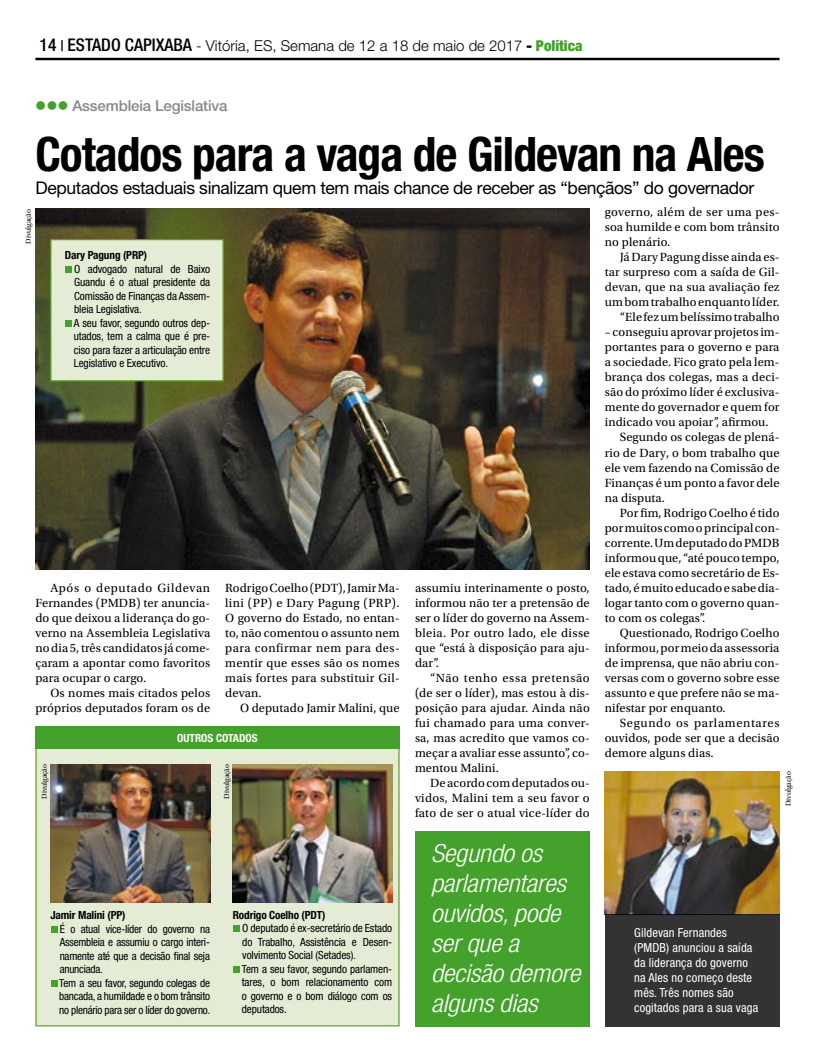
<style>
.page{position:relative;width:815px;height:1063px;background:#fff}
.page>*{position:absolute;margin:0;border:0;box-sizing:border-box;transform-origin:0 0}
.t1{font:700 condensed 47.5px "Helvetica Neue LT Pro";letter-spacing:-.02em;color:#000}
.t2{font:italic 300 condensed 25px/30px "Helvetica Neue LT Pro";letter-spacing:-.01em;color:#fff;scale:1.09 1}
.t3{font:17.5px "Helvetica Neue LT Pro";letter-spacing:-.02em;color:#000}
.t4{font:300 15px "Helvetica Neue LT Pro";color:#000}
.t5{font:500 15px "Helvetica Neue LT Pro";letter-spacing:-.01em;color:#86888a}
.t6{font:12.5px/15px "Utopia Std";letter-spacing:.01em;color:#000;text-align:justify}
.t7{font:condensed 12.5px/15px "Helvetica Neue LT Pro";letter-spacing:.01em;color:#fff}
.t8{font:12.5px "Utopia Std";letter-spacing:.055em;color:#000}
.t9{font:condensed 11.25px/13.5px "Helvetica Neue LT Pro";letter-spacing:-.01em;color:#000}
.t10{font:700 condensed 11.25px "Helvetica Neue LT Pro";letter-spacing:-.01em;color:#000}
.t11{font:700 condensed 11.25px "Helvetica Neue LT Pro";color:#fff}
.t12{font:7.5px "Utopia Std Subh";letter-spacing:-.01em;color:#000}
.s1{font-weight:500;font-stretch:condensed;font-size:17.5px}
.s2{font-weight:500;font-stretch:condensed}
.s3{font-weight:900;font-stretch:condensed}
.s4{font-weight:900;font-stretch:condensed;color:#44a12b}
.s5{color:#44a12b}
</style>
<div class="page">
<hr style="left:35px;top:58px;width:745px;height:2px;background:#000">
<div style="left:415px;top:831px;width:175px;height:195px;background:#44a12b"></div>
<img style="left:35px;top:209px;width:555px;height:360px">
<div style="left:35px;top:730px;width:365px;height:296px;background:#e4ecd6;border:1px solid #5fa127"></div>
<div style="left:50px;top:239px;width:174px;height:142px;background:#e4ecd6;border:1px solid #5fa127"></div>
<div style="left:35px;top:726px;width:365px;height:23px;background:#44a12b"></div>
<div style="left:233px;top:925px;width:7px;height:7px;background:#44a12b"></div>
<div style="left:233px;top:966px;width:7px;height:7px;background:#44a12b"></div>
<div style="left:65px;top:266px;width:7px;height:7px;background:#44a12b"></div>
<div style="left:65px;top:320px;width:7px;height:7px;background:#44a12b"></div>
<div style="left:51px;top:926px;width:7px;height:7px;background:#44a12b"></div>
<div style="left:51px;top:980px;width:7px;height:7px;background:#44a12b"></div>
<img style="left:233px;top:764px;width:159px;height:138px">
<img style="left:605px;top:771px;width:174px;height:143px">
<img style="left:50px;top:764px;width:160px;height:138px">
<div style="left:605px;top:914px;width:174px;height:112px;background:#333"></div>
<p class="t4" style="left:40px;top:37px;width:544px"><span class="s1">14</span> <span class="s2">|</span> <span class="s1">ESTADO CAPIXABA</span> - Vitória, ES, Semana de 12 a 18 de maio de 2017 <span class="s3">-</span> <span class="s4">Política</span></p>
<p class="t5" style="left:35px;top:97px;width:194px"><span class="s5">●●●</span> Assembleia Legislativa</p>
<h1 class="t1" style="left:35px;top:126px;width:731px">Cotados para a vaga de Gildevan na Ales</h1>
<h3 class="t3" style="left:35px;top:177px;width:720px">Deputados estaduais sinalizam quem tem mais chance de receber as “bençãos” do governador</h3>
<p class="t6" style="left:605px;top:205px;width:176px">governo, além de ser uma pes&shy;soa humilde e com bom trânsito no plenário.</p>
<p class="t6" style="left:605px;top:250px;width:176px;text-align:right">Já Dary Pagung disse ainda es&shy;tar surpreso com a saída de Gil&shy;devan, que na sua avaliação fez um bom trabalho enquanto líder. “Ele fez um belíssimo trabalho</p>
<p class="t6" style="left:605px;top:325px;width:176px">– conseguiu aprovar projetos im-</p>
<p class="t6" style="left:605px;top:340px;width:176px">portantes para o governo e para</p>
<p class="t6" style="left:605px;top:355px;width:176px">a sociedade. Fico grato pela lem-</p>
<p class="t6" style="left:605px;top:370px;width:176px">brança dos colegas, mas a deci-</p>
<p class="t6" style="left:605px;top:385px;width:176px">são do próximo líder é exclusiva-</p>
<p class="t6" style="left:605px;top:400px;width:176px">mente do governador e quem for</p>
<p class="t6" style="left:605px;top:415px;width:165px">indicado vou apoiar”, afirmou.</p>
<p class="t6" style="left:620px;top:430px;width:161px">Segundo os colegas de plená-</p>
<p class="t6" style="left:605px;top:445px;width:176px">rio de Dary, o bom trabalho que</p>
<p class="t6" style="left:605px;top:460px;width:176px">ele vem fazendo na Comissão de</p>
<p class="t6" style="left:605px;top:475px;width:176px">Finanças é um ponto a favor dele</p>
<p class="t6" style="left:605px;top:490px;width:62px">na disputa.</p>
<p class="t6" style="left:620px;top:505px;width:161px">Por fim, Rodrigo Coelho é tido</p>
<p class="t6" style="left:605px;top:520px;width:176px">por muitos como o principal con-</p>
<p class="t6" style="left:605px;top:535px;width:176px">corrente. Um deputado do PMDB</p>
<p class="t6" style="left:605px;top:550px;width:176px">informou que, “até pouco tempo,</p>
<p class="t6" style="left:605px;top:565px;width:176px">ele estava como secretário de Es-</p>
<p class="t6" style="left:605px;top:580px;width:176px">tado, é muito educado e sabe dia-</p>
<p class="t6" style="left:605px;top:595px;width:176px">logar tanto com o governo quan-</p>
<p class="t6" style="left:605px;top:610px;width:102px">to com os colegas”.</p>
<p class="t6" style="left:620px;top:625px;width:161px">Questionado, Rodrigo Coelho</p>
<p class="t6" style="left:605px;top:640px;width:176px">informou, por meio da assessoria</p>
<p class="t6" style="left:605px;top:655px;width:176px">de imprensa, que não abriu con-</p>
<p class="t6" style="left:605px;top:670px;width:176px">versas com o governo sobre esse</p>
<p class="t6" style="left:605px;top:685px;width:176px">assunto e que prefere não se ma-</p>
<p class="t6" style="left:605px;top:700px;width:122px">nifestar por enquanto.</p>
<p class="t8" style="left:620px;top:716px;width:161px">Segundo os parlamentares</p>
<p class="t6" style="left:605px;top:730px;width:176px">ouvidos, pode ser que a decisão</p>
<p class="t6" style="left:605px;top:745px;width:110px">demore alguns dias.</p>
<p class="t12" style="left:24px;top:244px;width:36px;rotate:-90deg">Divulgação</p>
<p class="t10" style="left:65px;top:249px;width:84px">Dary Pagung (PRP)</p>
<p class="t9" style="left:74px;top:262px;width:138px">O advogado natural de Baixo<br>Guandu é o atual presidente da<br>Comissão de Finanças da Assem&shy;bleia Legislativa.<br>A seu favor, segundo outros dep&shy;utados, tem a calma que é pre&shy;ciso para fazer a articulação entre<br>Legislativo e Executivo.</p>
<p class="t6" style="left:225px;top:580px;width:176px">Rodrigo Coelho (PDT), Jamir Ma&shy;lini (PP) e Dary Pagung (PRP).<br>O governo do Estado, no entan&shy;to, não comentou o assunto nem para confirmar nem para des&shy;mentir que esses são os nomes mais fortes para substituir Gil&shy;devan.</p>
<p class="t6" style="left:240px;top:700px;width:161px">O deputado Jamir Malini, que</p>
<p class="t11" style="left:177px;top:731px;width:82px">OUTROS COTADOS</p>
<p class="t6" style="left:35px;top:580px;width:176px;text-indent:15px">Após o deputado Gildevan Fernandes (PMDB) ter anuncia&shy;do que deixou a liderança do go&shy;verno na Assembleia Legislativa no dia 5, três candidatos já come&shy;çaram a apontar como favoritos para ocupar o cargo.</p>
<p class="t6" style="left:35px;top:685px;width:176px;text-align:right">Os nomes mais citados pelos próprios deputados foram os de</p>
<p class="t6" style="left:415px;top:580px;width:176px">assumiu interinamente o posto, informou não ter a pretensão de ser o líder do governo na Assem&shy;bleia. Por outro lado, ele disse que “está à disposição para aju&shy;dar”.</p>
<p class="t6" style="left:415px;top:670px;width:176px;text-indent:15px">“Não tenho essa pretensão (de ser o líder), mas estou à dis&shy;posição para ajudar. Ainda não fui chamado para uma conver&shy;sa, mas acredito que vamos co&shy;meçar a avaliar esse assunto”, co&shy;mentou Malini.</p>
<p class="t6" style="left:415px;top:775px;width:176px;text-indent:15px">De acordo com deputados ou&shy;vidos, Malini tem a seu favor o fato de ser o atual vice-líder do</p>
<p class="t12" style="left:40px;top:799px;width:36px;rotate:-90deg">Divulgação</p>
<p class="t12" style="left:223px;top:799px;width:36px;rotate:-90deg">Divulgação</p>
<p class="t12" style="left:784px;top:806px;width:36px;rotate:-90deg">Divulgação</p>
<p class="t10" style="left:51px;top:908px;width:76px">Jamir Malini (PP)</p>
<p class="t9" style="left:59px;top:922px;width:153px">É o atual vice-líder do governo na<br>Assembleia e assumiu o cargo interi&shy;namente até que a decisão final seja anunciada.<br>Tem a seu favor, segundo colegas de bancada, a humildade e o bom trânsito no plenário para ser o líder do governo.</p>
<p class="t10" style="left:233px;top:908px;width:94px">Rodrigo Coelho (PDT)</p>
<p class="t9" style="left:242px;top:922px;width:152px">O deputado é ex-secretário de Estado do Trabalho, Assistência e Desen&shy;volvimento Social (Setades).<br>Tem a seu favor, segundo parlamen&shy;tares, o bom relacionamento com o governo e o bom diálogo com os deputados.</p>
<h2 class="t2" style="left:431px;top:838px;width:138px">Segundo os parlamentares ouvidos, pode ser que a decisão demore alguns dias</h2>
<p class="t7" style="left:634px;top:924px;width:126px">Gildevan Fernandes (PMDB) anunciou a saída da liderança do governo na Ales no começo deste mês. Três nomes são cogitados para a sua vaga</p>
</div>
